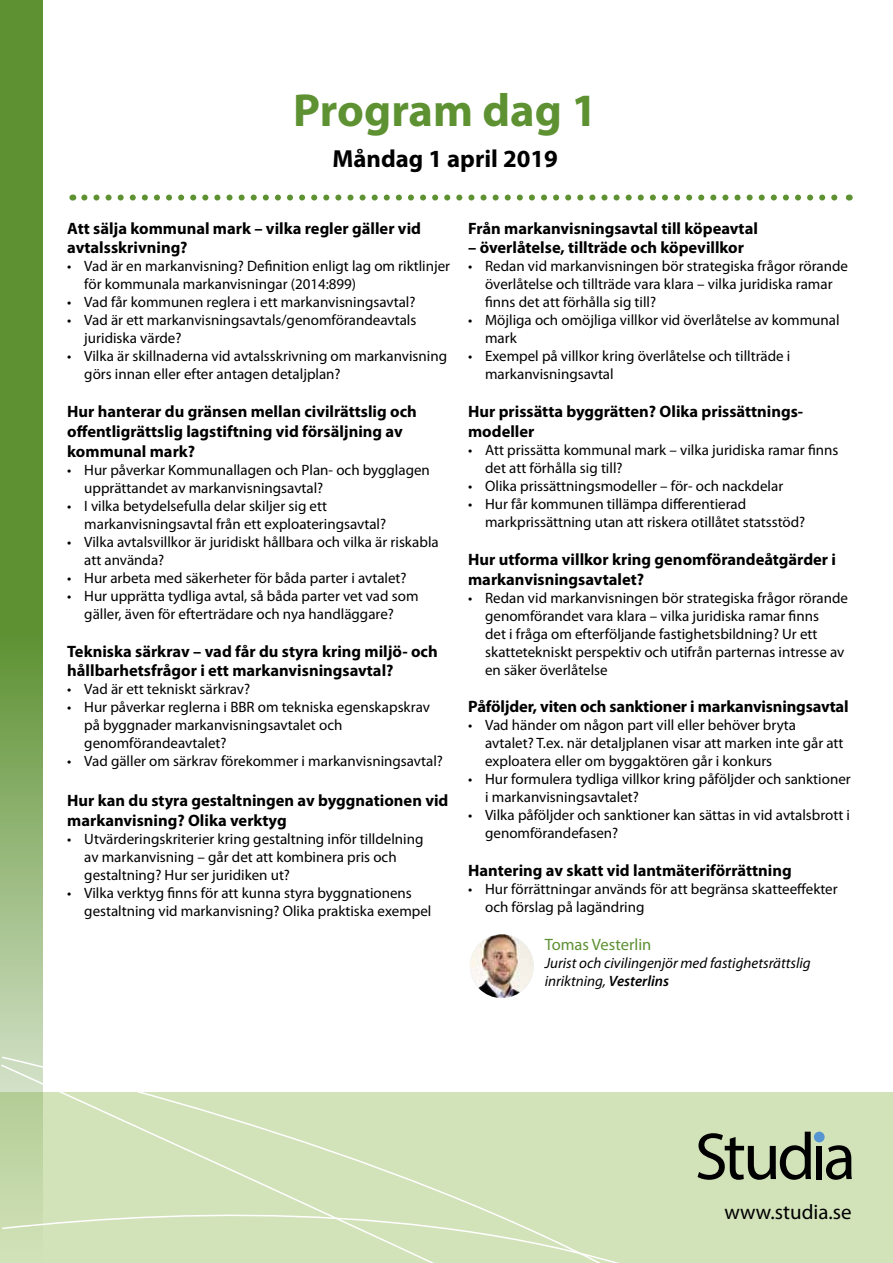
<style>
.page{position:relative;width:893px;height:1263px;background:#fff}
.page>*{position:absolute;margin:0;border:0;box-sizing:border-box;transform-origin:0 0}
.t1{font:700 46.5px "Myriad Pro";color:#5d9132}
.t2{font:700 24.75px "Myriad Pro";color:#000}
.t3{font:21px "Myriad Pro";color:#000}
.t4{font:700 16.5px/19.8px "Myriad Pro";color:#000}
.t5{font:16.5px "Myriad Pro";color:#5d9132}
.t6{font:15px/18px "Myriad Pro";color:#000}
.t7{font:italic 15px/18px "Myriad Pro";color:#000}
.s1{font-weight:600}
</style>
<div class="page">
<div style="left:0;top:1093px;width:893px;height:170px;background:#d2e2b9"></div>
<svg style="left:0;top:0;width:43px;height:1055px;background:#729f4d"></svg>
<svg style="left:790px;top:1132px;width:21px;height:48px"></svg>
<div style="left:816px;top:1146px;width:6px;height:33px;background:#000"></div>
<svg style="left:826px;top:1145px;width:26px;height:35px"></svg>
<div style="left:814px;top:1132px;width:11px;height:10px;background:#5595d1;border-radius:50%"></div>
<svg style="left:84px;top:195px;width:754px;height:6px"></svg>
<svg style="left:0;top:1055px;width:790px;height:208px"></svg>
<img style="left:470px;top:934px;width:64px;height:64px;border-radius:32px">
<h1 class="t1" style="left:293px;top:80px;width:305px">Program dag 1</h1>
<h2 class="t2" style="left:333px;top:142px;width:227px">Måndag 1 april 2019</h2>
<p class="t4" style="left:67px;top:218px;width:355px">Att sälja kommunal mark – vilka regler gäller vid avtalsskrivning?</p>
<p class="t6" style="left:84px;top:257px;width:367px;text-indent:-17px">• Vad är en markanvisning? Definition enligt lag om riktlinjer för kommunala markanvisningar (2014:899)</p>
<p class="t6" style="left:67px;top:293px;width:350px">• Vad får kommunen reglera i ett markanvisningsavtal?</p>
<p class="t6" style="left:84px;top:311px;width:334px;text-indent:-17px">• Vad är ett markanvisningsavtals/genomförandeavtals juridiska värde?</p>
<p class="t6" style="left:84px;top:347px;width:364px;text-indent:-17px">• Vilka är skillnaderna vid avtalsskrivning om markanvisning görs innan eller efter antagen detaljplan?</p>
<p class="t4" style="left:67px;top:401px;width:351px">Hur hanterar du gränsen mellan civilrättslig och offentligrättslig lagstiftning vid försäljning av kommunal mark?</p>
<p class="t6" style="left:84px;top:460px;width:347px;text-indent:-17px">• Hur påverkar Kommunallagen och Plan- och bygglagen upprättandet av markanvisningsavtal?</p>
<p class="t6" style="left:84px;top:496px;width:303px;text-indent:-17px">• I vilka betydelsefulla delar skiljer sig ett markanvisningsavtal från ett exploateringsavtal?</p>
<p class="t6" style="left:84px;top:532px;width:356px;text-indent:-17px">• Vilka avtalsvillkor är juridiskt hållbara och vilka är riskabla att använda?</p>
<p class="t6" style="left:67px;top:568px;width:341px">• Hur arbeta med säkerheter för båda parter i avtalet?</p>
<p class="t6" style="left:67px;top:586px;width:353px;text-align:center">• Hur upprätta tydliga avtal, så båda parter vet vad som gäller, även för efterträdare och nya handläggare?</p>
<p class="t4" style="left:67px;top:641px;width:372px">Tekniska särkrav – vad får du styra kring miljö- och hållbarhetsfrågor i ett markanvisningsavtal?</p>
<p class="t6" style="left:67px;top:680px;width:184px">• Vad är ett tekniskt särkrav?</p>
<p class="t6" style="left:84px;top:698px;width:347px;text-indent:-17px">• Hur påverkar reglerna i BBR om tekniska egenskapskrav på byggnader markanvisningsavtalet och genomförandeavtalet?</p>
<p class="t6" style="left:67px;top:752px;width:377px">• Vad gäller om särkrav förekommer i markanvisningsavtal?</p>
<p class="t4" style="left:67px;top:790px;width:383px">Hur kan du styra gestaltningen av byggnationen vid markanvisning? Olika verktyg</p>
<p class="t6" style="left:84px;top:829px;width:341px;text-indent:-17px">• Utvärderingskriterier kring gestaltning inför tilldelning av markanvisning – går det att kombinera pris och gestaltning? Hur ser juridiken ut?</p>
<p class="t6" style="left:84px;top:883px;width:349px;text-indent:-17px">• Vilka verktyg finns för att kunna styra byggnationens gestaltning vid markanvisning? Olika praktiska exempel</p>
<p class="t4" style="left:468px;top:218px;width:291px">Från markanvisningsavtal till köpeavtal</p>
<p class="t4" style="left:468px;top:237px;width:277px">– överlåtelse, tillträde och köpevillkor</p>
<p class="t6" style="left:485px;top:257px;width:364px;text-indent:-17px">• Redan vid markanvisningen bör strategiska frågor rörande överlåtelse och tillträde vara klara – vilka juridiska ramar finns det att förhålla sig till?</p>
<p class="t6" style="left:485px;top:311px;width:356px;text-indent:-17px">• Möjliga och omöjliga villkor vid överlåtelse av kommunal mark</p>
<p class="t6" style="left:485px;top:347px;width:307px;text-indent:-17px">• Exempel på villkor kring överlåtelse och tillträde i markanvisningsavtal</p>
<p class="t4" style="left:468px;top:401px;width:337px">Hur prissätta byggrätten? Olika prissättnings&shy;modeller</p>
<p class="t6" style="left:485px;top:441px;width:355px;text-indent:-17px">• Att prissätta kommunal mark – vilka juridiska ramar finns det att förhålla sig till?</p>
<p class="t6" style="left:468px;top:477px;width:317px">• Olika prissättningsmodeller – för- och nackdelar</p>
<p class="t6" style="left:485px;top:495px;width:322px;text-indent:-17px">• Hur får kommunen tillämpa differentierad markprissättning utan att riskera otillåtet statsstöd?</p>
<p class="t4" style="left:468px;top:549px;width:369px">Hur utforma villkor kring genomförandeåtgärder i markanvisningsavtalet?</p>
<p class="t6" style="left:485px;top:588px;width:364px;text-indent:-17px">• Redan vid markanvisningen bör strategiska frågor rörande genomförandet vara klara – vilka juridiska ramar finns<br>det i fråga om efterföljande fastighetsbildning? Ur ett skattetekniskt perspektiv och utifrån parternas intresse av en säker överlåtelse</p>
<p class="t4" style="left:468px;top:696px;width:382px">Påföljder, viten och sanktioner i markanvisningsavtal</p>
<p class="t6" style="left:485px;top:716px;width:360px;text-indent:-17px">• Vad händer om någon part vill eller behöver bryta avtalet? T.ex. när detaljplanen visar att marken inte går att exploatera eller om byggaktören går i konkurs</p>
<p class="t6" style="left:485px;top:770px;width:367px;text-indent:-17px">• Hur formulera tydliga villkor kring påföljder och sanktioner i markanvisningsavtalet?</p>
<p class="t6" style="left:485px;top:806px;width:366px;text-indent:-17px">• Vilka påföljder och sanktioner kan sättas in vid avtalsbrott i genomförandefasen?</p>
<p class="t4" style="left:468px;top:860px;width:325px">Hantering av skatt vid lantmäteriförrättning</p>
<p class="t6" style="left:485px;top:880px;width:354px;text-indent:-17px">• Hur förrättningar används för att begränsa skatteeffekter och förslag på lagändring</p>
<p class="t5" style="left:545px;top:934px;width:108px">Tomas Vesterlin</p>
<p class="t7" style="left:545px;top:954px;width:268px">Jurist och civilingenjör med fastighetsrättslig inriktning, <span class="s1">Vesterlins</span></p>
<h3 class="t3" style="left:724px;top:1199px;width:129px">www.studia.se</h3>
</div>
